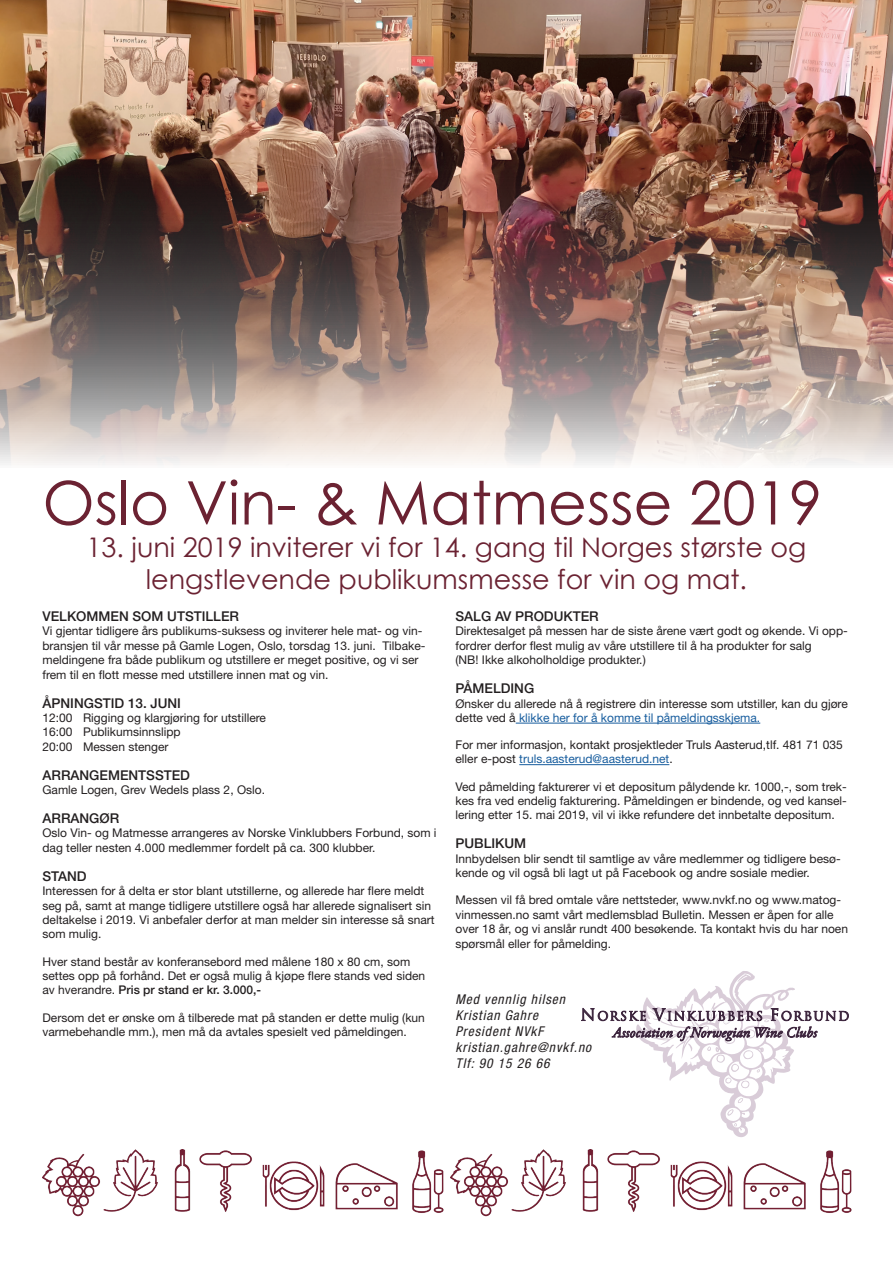
<style>
.page{position:relative;width:893px;height:1263px;background:#fff}
.page>*{position:absolute;margin:0;border:0;box-sizing:border-box;transform-origin:0 0}
.t1{font:60px "Century Gothic";color:#6b2232}
.t2{font:27px/32.4px "Century Gothic";color:#6b2232;text-align:center}
.t3{font:500 13.5px "Helvetica Neue LT Std";color:#231f20}
.t4{font:italic condensed 13.5px/16.2px "Helvetica Neue LT Std";letter-spacing:.07em;color:#231f20}
.t5{font:12px/14.4px "Helvetica Neue LT Std";color:#231f20}
.s1{font-weight:500}
.s2{color:#175d9e}
</style>
<div class="page">
<img style="left:0;top:0;width:893px;height:465px">
<img style="left:43px;top:1149px;width:809px;height:68px">
<hr style="left:516px;top:723px;width:244px;height:1px;background:#175d9e">
<hr style="left:519px;top:764px;width:150px;height:1px;background:#175d9e">
<svg style="left:581px;top:971px;width:268px;height:166px"></svg>
<h1 class="t1" style="left:43px;top:461px;width:781px">Oslo Vin- &amp; Matmesse 2019</h1>
<h2 class="t2" style="left:87px;top:530px;width:721px">13. juni 2019 inviterer vi for 14. gang til Norges største og lengstlevende publikumsmesse for vin og mat.</h2>
<p class="t3" style="left:43px;top:608px;width:198px">VELKOMMEN SOM UTSTILLER</p>
<p class="t5" style="left:43px;top:624px;width:384px">Vi gjentar tidligere års publikums-suksess og inviterer hele mat- og vin&shy;bransjen til vår messe på Gamle Logen, Oslo, torsdag 13. juni. Tilbake&shy;meldingene fra både publikum og utstillere er meget positive, og vi ser frem til en flott messe med utstillere innen mat og vin.</p>
<p class="t3" style="left:43px;top:695px;width:140px">ÅPNINGSTID 13. JUNI</p>
<p class="t5" style="left:43px;top:710px;width:225px">12:00 Rigging og klargjøring for utstillere<br>16:00 Publikumsinnslipp<br>20:00 Messen stenger</p>
<p class="t3" style="left:43px;top:767px;width:149px">ARRANGEMENTSSTED</p>
<p class="t5" style="left:43px;top:782px;width:224px">Gamle Logen, Grev Wedels plass 2, Oslo.</p>
<p class="t3" style="left:43px;top:810px;width:78px">ARRANGØR</p>
<p class="t5" style="left:43px;top:826px;width:396px">Oslo Vin- og Matmesse arrangeres av Norske Vinklubbers Forbund, som i dag teller nesten 4.000 medlemmer fordelt på ca. 300 klubber.</p>
<p class="t3" style="left:43px;top:868px;width:46px">STAND</p>
<p class="t5" style="left:43px;top:883px;width:394px">Interessen for å delta er stor blant utstillerne, og allerede har flere meldt seg på, samt at mange tidligere utstillere også har allerede signalisert sin deltakelse i 2019. Vi anbefaler derfor at man melder sin interesse så snart som mulig.</p>
<p class="t5" style="left:43px;top:954px;width:384px">Hver stand består av konferansebord med målene 180 x 80 cm, som settes opp på forhånd. Det er også mulig å kjøpe flere stands ved siden av hverandre. <span class="s1">Pris pr stand er kr. 3.000,-</span></p>
<p class="t5" style="left:43px;top:1010px;width:384px">Dersom det er ønske om å tilberede mat på standen er dette mulig (kun varmebehandle mm.), men må da avtales spesielt ved påmeldingen.</p>
<p class="t3" style="left:455px;top:608px;width:145px">SALG AV PRODUKTER</p>
<p class="t5" style="left:455px;top:624px;width:394px">Direktesalget på messen har de siste årene vært godt og økende. Vi opp&shy;fordrer derfor flest mulig av våre utstillere til å ha produkter for salg<br>(NB! Ikke alkoholholdige produkter.)</p>
<p class="t3" style="left:455px;top:680px;width:80px">PÅMELDING</p>
<p class="t5" style="left:455px;top:696px;width:394px">Ønsker du allerede nå å registrere din interesse som utstiller, kan du gjøre dette ved å <span class="s2">klikke her for å komme til påmeldingsskjema.</span></p>
<p class="t5" style="left:455px;top:737px;width:389px">For mer informasjon, kontakt prosjektleder Truls Aasterud,tlf. 481 71 035 eller e-post <span class="s2">truls.aasterud@aasterud.net</span>.</p>
<p class="t5" style="left:455px;top:779px;width:393px;text-align:justify">Ved påmelding fakturerer vi et depositum pålydende kr. 1000,-, som trek&shy;kes fra ved endelig fakturering. Påmeldingen er bindende, og ved kansel&shy;lering etter 15. mai 2019, vil vi ikke refundere det innbetalte depositum.</p>
<p class="t3" style="left:455px;top:835px;width:72px">PUBLIKUM</p>
<p class="t5" style="left:455px;top:851px;width:387px">Innbydelsen blir sendt til samtlige av våre medlemmer og tidligere besø&shy;kende og vil også bli lagt ut på Facebook og andre sosiale medier.</p>
<p class="t5" style="left:455px;top:893px;width:394px">Messen vil få bred omtale våre nettsteder, www.nvkf.no og www.matog&shy;vinmessen.no samt vårt medlemsblad Bulletin. Messen er åpen for alle over 18 år, og vi anslår rundt 400 besøkende. Ta kontakt hvis du har noen spørsmål eller for påmelding.</p>
<p class="t4" style="left:455px;top:991px;width:137px">Med vennlig hilsen<br>Kristian Gahre<br>President NVkF kristian.gahre@nvkf.no<br>Tlf: 90 15 26 66</p>
</div>
